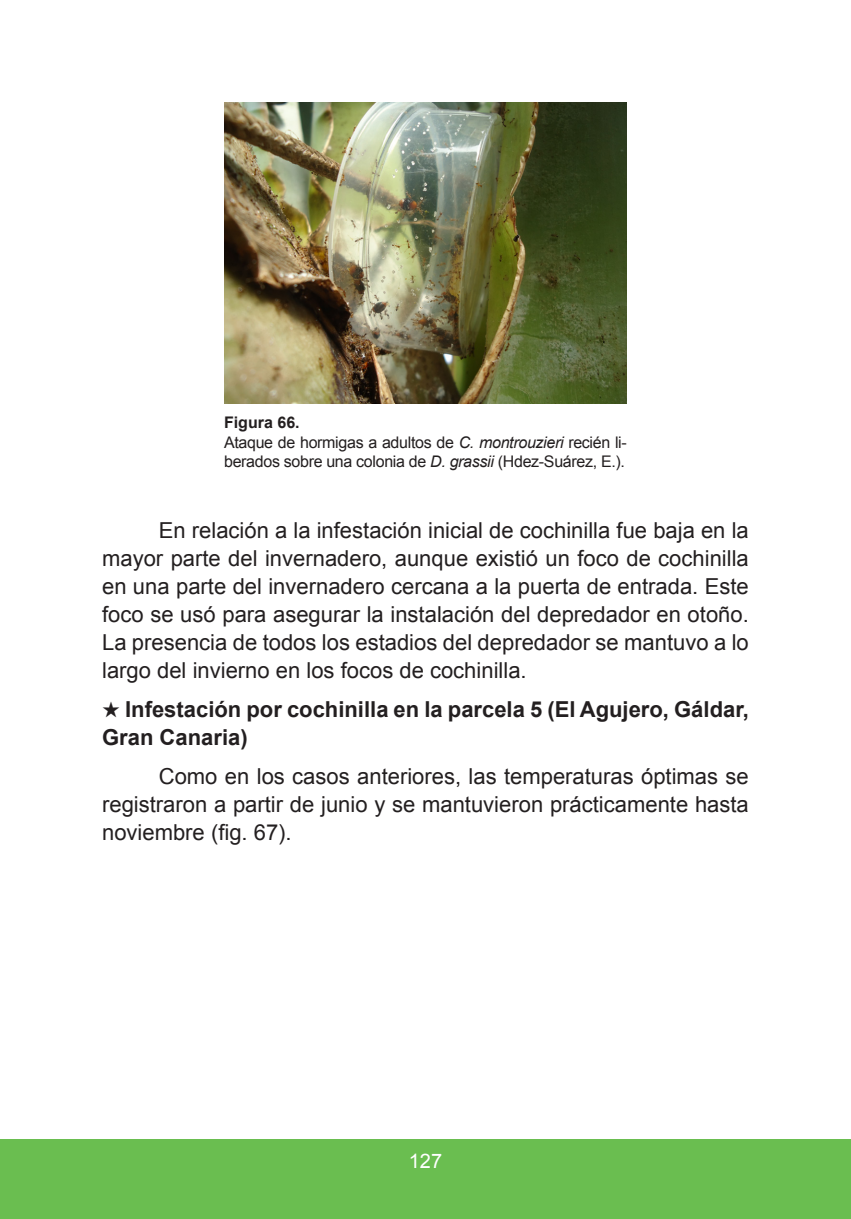
<style>
.page{position:relative;width:851px;height:1219px;background:#fff}
.page>*{position:absolute;margin:0;border:0;box-sizing:border-box;transform-origin:0 0}
.List_Paragraph{font:22px/28px "Arial";color:#231f20;text-align:justify}
.t1{font:700 22px/28px "Arial";color:#231f20}
.t2{font:20px "Arial";color:#fff}
.t3{font:16px/19.2px "Arial";letter-spacing:-.02em;color:#231f20}
.t4{font:700 16px "Arial";color:#231f20}
.s1{font-style:italic}
</style>
<div class="page">
<div style="left:0;top:1140px;width:850px;height:79px;background:#6abe50"></div>
<img style="left:224px;top:102px;width:402px;height:302px">
<p class="t4" style="left:224px;top:412px;width:77px">Figura 66.</p>
<p class="t3" style="left:224px;top:432px;width:404px">Ataque de hormigas a adultos de <span class="s1">C. montrouzieri</span> recién li&shy;berados sobre una colonia de <span class="s1">D. grassii</span> (Hdez-Suárez, E.).</p>
<p class="List_Paragraph" style="left:102px;top:516px;width:648px;text-indent:57px">En relación a la infestación inicial de cochinilla fue baja en la mayor parte del invernadero, aunque existió un foco de cochinilla en una parte del invernadero cercana a la puerta de entrada. Este foco se usó para asegurar la instalación del depredador en otoño.<br>La presencia de todos los estadios del depredador se mantuvo a lo largo del invierno en los focos de cochinilla.</p>
<p class="t1" style="left:102px;top:696px;width:648px">★ Infestación por cochinilla en la parcela 5 (El Agujero, Gáldar,<br>Gran Canaria)</p>
<p class="List_Paragraph" style="left:102px;top:763px;width:648px;text-indent:57px">Como en los casos anteriores, las temperaturas óptimas se registraron a partir de junio y se mantuvieron prácticamente hasta noviembre (fig. 67).</p>
<p class="t2" style="left:409px;top:1148px;width:35px">127</p>
</div>
